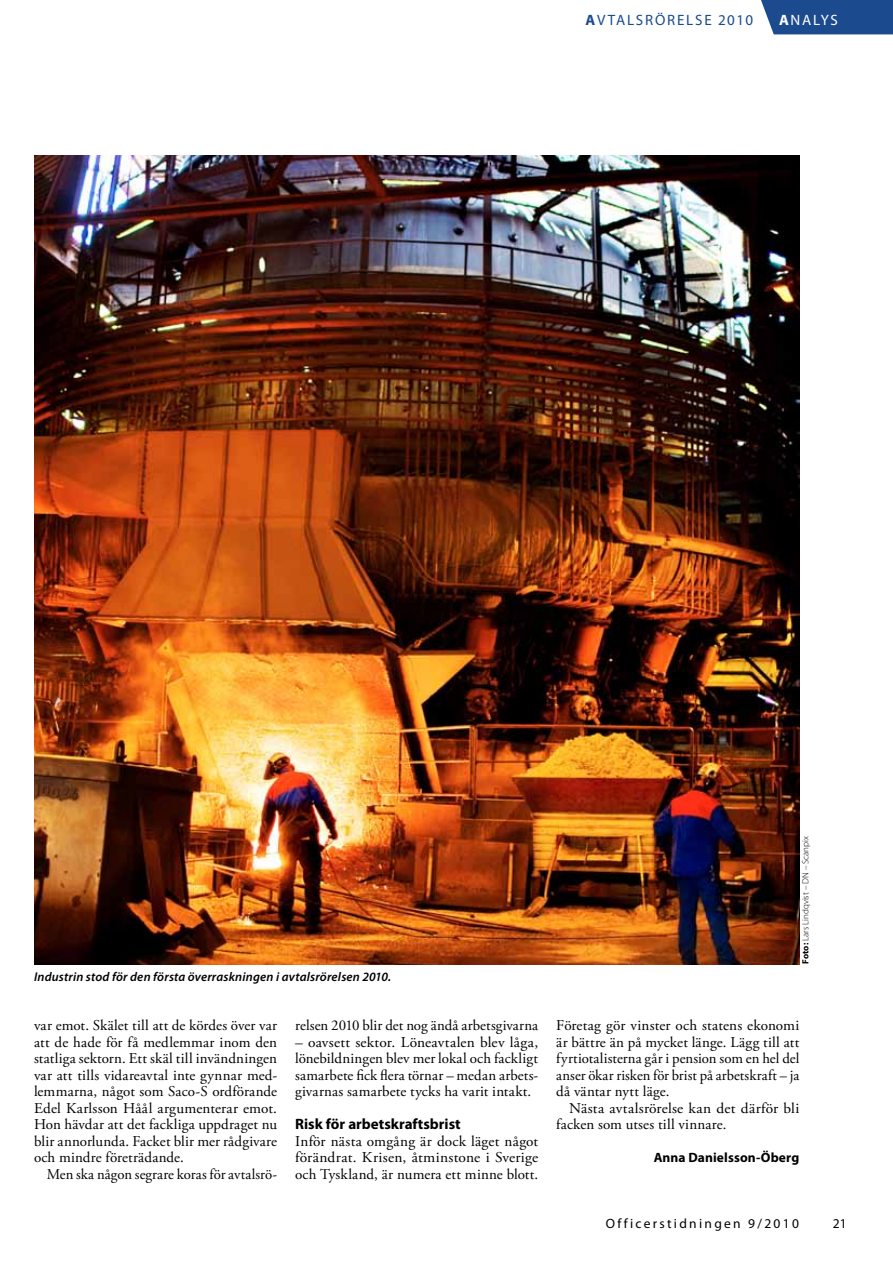
<style>
.page{position:relative;width:893px;height:1263px;background:#fff}
.page>*{position:absolute;margin:0;border:0;box-sizing:border-box;transform-origin:0 0}
.t1{font:15px/16.5px "Adobe Garamond Pro";letter-spacing:.01em;color:#000;text-align:justify}
.t2{font:700 15px "Myriad Pro";color:#000}
.t3{font:15px "Myriad Pro";letter-spacing:.12em;color:#1b4b8e}
.t4{font:15px "Myriad Pro";letter-spacing:.115em;color:#fff}
.t5{font:13.5px "Myriad Pro";letter-spacing:.17em;color:#000}
.t6{font:700 13.5px "Myriad Pro";letter-spacing:.005em;color:#000}
.t7{font:italic 600 12.75px "Myriad Pro";letter-spacing:.015em;color:#000}
.t8{font:300 9px "Myriad Pro";color:#000}
.s1{font-weight:700}
</style>
<div class="page">
<div style="left:761px;top:0;width:132px;height:34px;background:#1b4b8e"></div>
<img style="left:34px;top:156px;width:765px;height:808px">
<p class="t3" style="left:586px;top:11px;width:169px"><span class="s1">A</span>VTALSRÖRELSE 2010</p>
<p class="t4" style="left:779px;top:11px;width:61px"><span class="s1">A</span>NALYS</p>
<p class="t7" style="left:34px;top:968px;width:359px">Industrin stod för den första överraskningen i avtalsrörelsen 2010.</p>
<p class="t1" style="left:34px;top:1018px;width:245px">var emot. Skälet till att de kördes över var att de hade för få medlemmar inom den statliga sektorn. Ett skäl till invändningen var att tills vidareavtal inte gynnar med&shy;lemmarna, något som Saco-S ordförande Edel Karlsson Håål argumenterar emot.<br>Hon hävdar att det fackliga uppdraget nu blir annorlunda. Facket blir mer rådgivare och mindre företrädande.</p>
<p class="t1" style="left:47px;top:1166px;width:232px">Men ska någon segrare koras för avtalsrö-</p>
<p class="t1" style="left:295px;top:1018px;width:245px">relsen 2010 blir det nog ändå arbetsgivarna</p>
<p class="t1" style="left:295px;top:1034px;width:245px">– oavsett sektor. Löneavtalen blev låga, lönebildningen blev mer lokal och fackligt samarbete fick flera törnar – medan arbets&shy;givarnas samarbete tycks ha varit intakt.</p>
<p class="t2" style="left:295px;top:1114px;width:167px">Risk för arbetskraftsbrist</p>
<p class="t1" style="left:295px;top:1133px;width:245px">Inför nästa omgång är dock läget något förändrat. Krisen, åtminstone i Sverige och Tyskland, är numera ett minne blott.</p>
<p class="t8" style="left:800px;top:963px;width:129px;rotate:-90deg"><span class="s1">Foto:</span> Lars Lindqvist – DN – Scanpix</p>
<p class="t1" style="left:556px;top:1018px;width:245px">Företag gör vinster och statens ekonomi är bättre än på mycket länge. Lägg till att fyrtiotalisterna går i pension som en hel del anser ökar risken för brist på arbetskraft – ja då väntar nytt läge.</p>
<p class="t1" style="left:556px;top:1100px;width:245px;text-indent:13px">Nästa avtalsrörelse kan det därför bli facken som utses till vinnare.</p>
<p class="t6" style="left:654px;top:1149px;width:147px">Anna Danielsson-Öberg</p>
<p class="t5" style="left:606px;top:1215px;width:195px">Officerstidningen 9/2010</p>
<p class="t5" style="left:833px;top:1215px;width:15px">21</p>
</div>
